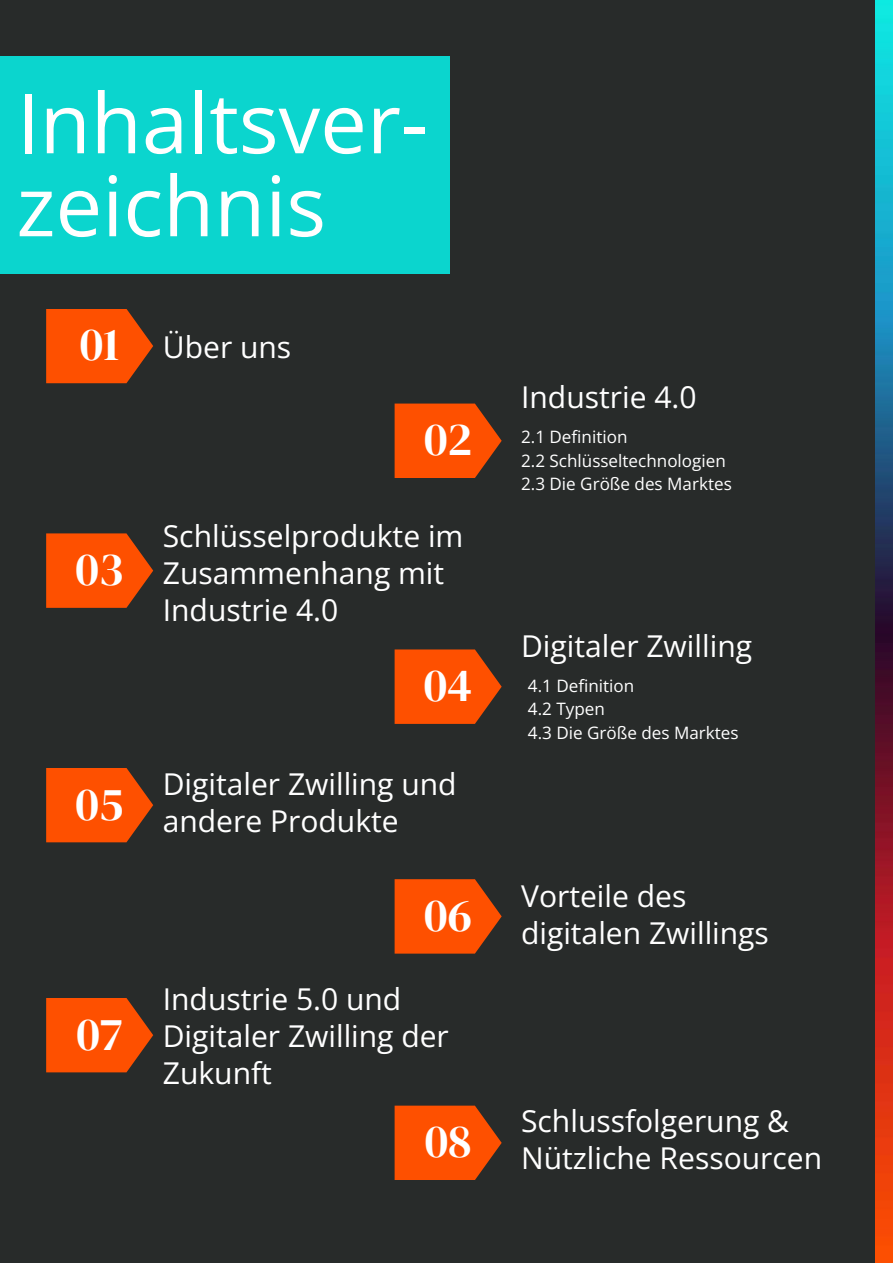
<style>
.page{position:relative;width:893px;height:1264px;background:#fff}
.page>*{position:absolute;margin:0;border:0;box-sizing:border-box;transform-origin:0 0}
.t1{font:83.25px/82.9px "Open Sans";color:#fff}
.t2{font:46.5px "DM Serif Display";color:#fff}
.t3{font:30px/37px "Open Sans";color:#fff}
.t4{font:17.1px/23.5px "Open Sans";color:#fff}
</style>
<div class="page">
<div style="left:0;top:0;width:892px;height:1262px;background:#282b2a"></div>
<div style="left:0;top:56px;width:449px;height:217px;background:#0bd5ce"></div>
<svg style="left:46px;top:309px;width:107px;height:74px"></svg>
<svg style="left:394px;top:403px;width:107px;height:75px"></svg>
<svg style="left:46px;top:533px;width:107px;height:75px"></svg>
<svg style="left:394px;top:649px;width:107px;height:75px"></svg>
<svg style="left:46px;top:768px;width:107px;height:74px"></svg>
<svg style="left:394px;top:879px;width:107px;height:74px"></svg>
<svg style="left:46px;top:998px;width:107px;height:74px"></svg>
<svg style="left:394px;top:1105px;width:107px;height:74px"></svg>
<img style="left:875px;top:0;width:17px;height:1262px">
<h1 class="t1" style="left:16px;top:79px;width:413px">Inhaltsver&shy;zeichnis</h1>
<h2 class="t2" style="left:80px;top:312px;width:41px">01</h2>
<h2 class="t2" style="left:76px;top:537px;width:50px">03</h2>
<h2 class="t2" style="left:76px;top:771px;width:50px">05</h2>
<h2 class="t2" style="left:77px;top:1001px;width:48px">07</h2>
<p class="t3" style="left:163px;top:327px;width:130px">Über uns</p>
<h2 class="t2" style="left:424px;top:407px;width:50px">02</h2>
<p class="t3" style="left:163px;top:517px;width:302px">Schlüsselprodukte im<br>Zusammenhang mit<br>Industrie 4.0</p>
<h2 class="t2" style="left:424px;top:653px;width:50px">04</h2>
<p class="t3" style="left:163px;top:765px;width:295px">Digitaler Zwilling und andere Produkte</p>
<h2 class="t2" style="left:424px;top:882px;width:49px">06</h2>
<p class="t3" style="left:163px;top:979px;width:287px">Industrie 5.0 und<br>Digitaler Zwilling der<br>Zukunft</p>
<h2 class="t2" style="left:425px;top:1109px;width:48px">08</h2>
<p class="t3" style="left:521px;top:378px;width:177px">Industrie 4.0</p>
<p class="t4" style="left:521px;top:424px;width:212px">2.1 Definition<br>2.2 Schlüsseltechnologien<br>2.3 Die Größe des Marktes</p>
<p class="t3" style="left:521px;top:627px;width:232px">Digitaler Zwilling</p>
<p class="t4" style="left:528px;top:673px;width:212px">4.1 Definition<br>4.2 Typen<br>4.3 Die Größe des Marktes</p>
<p class="t3" style="left:521px;top:877px;width:249px">Vorteile des digitalen Zwillings</p>
<p class="t3" style="left:521px;top:1101px;width:302px">Schlussfolgerung &amp;<br>Nützliche Ressourcen</p>
</div>
